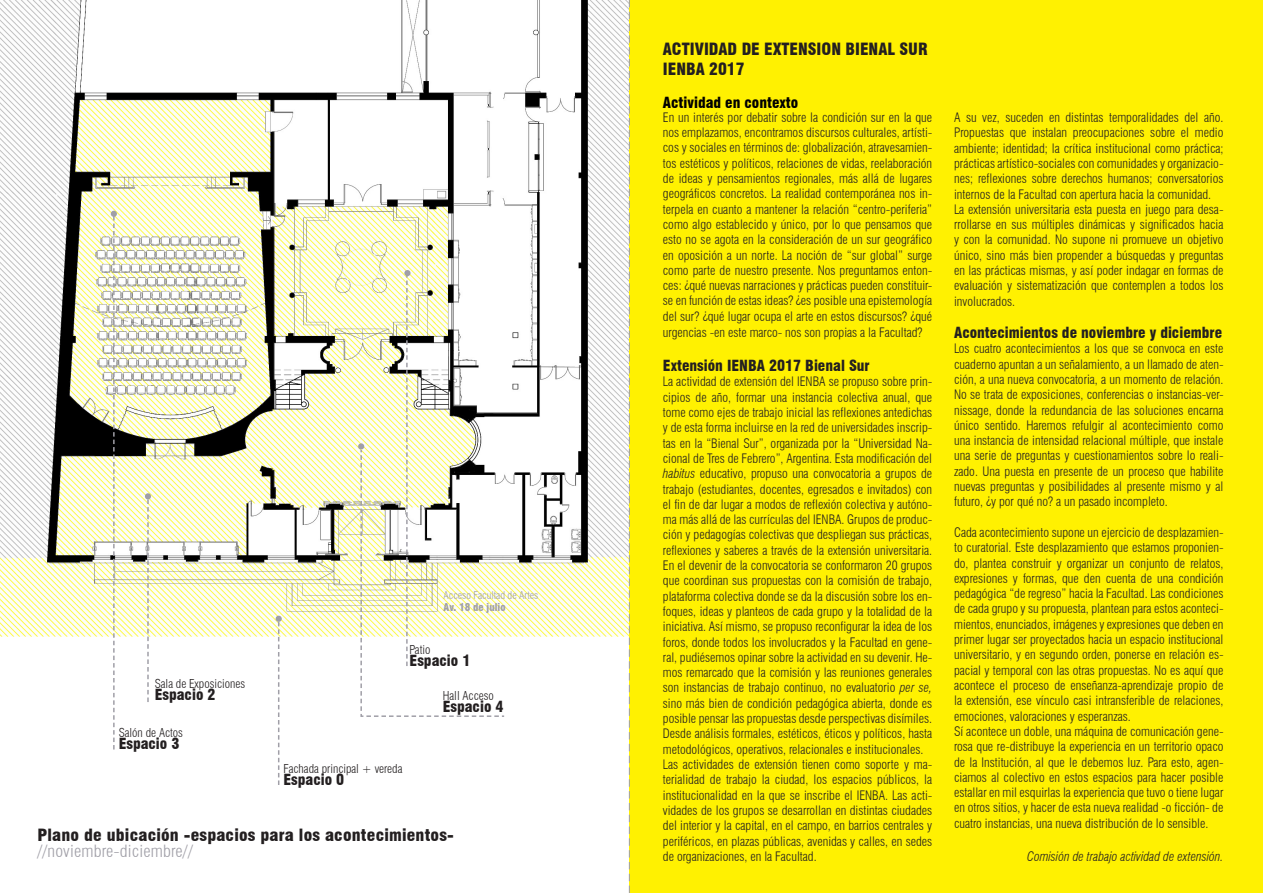
<style>
.page{position:relative;width:1263px;height:893px;background:#fff}
.page>*{position:absolute;margin:0;border:0;box-sizing:border-box;transform-origin:0 0}
.t1{font:900 condensed 16.5px "Swiss 721 BT";letter-spacing:.01em;color:#231f20;scale:1.05 1}
.t2{font:900 condensed 16.5px "Swiss 721 BT";letter-spacing:.01em;color:#231f20}
.t3{font:300 condensed 16.5px "Swiss 721 BT";letter-spacing:.01em;color:#a09fa7;scale:1.05 1}
.t4{font:900 condensed 15px "Swiss 721 BT";color:#231f20}
.t5{font:900 condensed 15px "Swiss 721 BT";color:#000}
.t6{font:300 condensed 12.75px/15.3px "Swiss 721 BT";color:#231f20;text-align:justify}
.t7{font:italic 300 condensed 12.75px "Swiss 721 BT";color:#231f20}
.t8{font:300 condensed 12px "Swiss 721 BT";color:#231f20}
.t9{font:300 condensed 10.5px "Swiss 721 BT";color:#a09fa7}
.t10{font:900 condensed 10.5px "Swiss 721 BT";color:#a09fa7}
.s1{font-style:italic}
</style>
<div class="page">
<img style="left:0;top:0;width:629px;height:893px">
<svg style="left:358px;top:270px;width:148px;height:448px"></svg>
<svg style="left:145px;top:493px;width:6px;height:209px"></svg>
<svg style="left:276px;top:616px;width:6px;height:169px"></svg>
<svg style="left:111px;top:211px;width:6px;height:538px"></svg>
<div style="left:629px;top:0;width:634px;height:893px;background:#fff101"></div>
<svg style="left:629px;top:0;width:1px;height:893px"></svg>
<p class="t8" style="left:155px;top:676px;width:92px">Sala de Exposiciones</p>
<p class="t4" style="left:155px;top:685px;width:62px">Espacio 2</p>
<p class="t8" style="left:119px;top:726px;width:66px">Salón de Actos</p>
<p class="t4" style="left:119px;top:735px;width:62px">Espacio 3</p>
<p class="t9" style="left:444px;top:589px;width:96px">Acceso Facultad de Artes</p>
<p class="t10" style="left:444px;top:601px;width:64px">Av. 18 de julio</p>
<p class="t8" style="left:410px;top:642px;width:22px">Patio</p>
<p class="t4" style="left:410px;top:652px;width:62px">Espacio 1</p>
<p class="t8" style="left:443px;top:688px;width:53px">Hall Acceso</p>
<p class="t4" style="left:443px;top:697px;width:62px">Espacio 4</p>
<p class="t8" style="left:283px;top:761px;width:120px">Fachada principal + vereda</p>
<p class="t4" style="left:283px;top:770px;width:62px">Espacio 0</p>
<p class="t1" style="left:37px;top:825px;width:398px">Plano de ubicación -espacios para los acontecimientos-</p>
<p class="t3" style="left:37px;top:841px;width:150px">//noviembre-diciembre//</p>
<p class="t2" style="left:663px;top:39px;width:266px">ACTIVIDAD DE EXTENSION BIENAL SUR</p>
<p class="t2" style="left:663px;top:59px;width:83px">IENBA 2017</p>
<p class="t5" style="left:663px;top:94px;width:137px">Actividad en contexto</p>
<p class="t6" style="left:663px;top:110px;width:271px">En un interés por debatir sobre la condición sur en la que nos emplazamos, encontramos discursos culturales, artísti&shy;cos y sociales en términos de: globalización, atravesamien&shy;tos estéticos y políticos, relaciones de vidas, reelaboración de ideas y pensamientos regionales, más allá de lugares geográficos concretos. La realidad contemporánea nos in&shy;terpela en cuanto a mantener la relación “centro-periferia” como algo establecido y único, por lo que pensamos que esto no se agota en la consideración de un sur geográfico en oposición a un norte. La noción de “sur global” surge como parte de nuestro presente. Nos preguntamos enton&shy;ces: ¿qué nuevas narraciones y prácticas pueden constituir&shy;se en función de estas ideas? ¿es posible una epistemología del sur? ¿qué lugar ocupa el arte en estos discursos? ¿qué urgencias -en este marco- nos son propias a la Facultad?</p>
<p class="t4" style="left:663px;top:357px;width:208px">Extensión IENBA 2017 Bienal Sur</p>
<p class="t6" style="left:663px;top:374px;width:271px">La actividad de extensión del IENBA se propuso sobre prin&shy;cipios de año, formar una instancia colectiva anual, que tome como ejes de trabajo inicial las reflexiones antedichas y de esta forma incluirse en la red de universidades inscrip&shy;tas en la “Bienal Sur”, organizada por la “Universidad Na&shy;cional de Tres de Febrero”, Argentina. Esta modificación del <span class="s1">habitus</span> educativo, propuso una convocatoria a grupos de trabajo (estudiantes, docentes, egresados e invitados) con el fin de dar lugar a modos de reflexión colectiva y autóno&shy;ma más allá de las currículas del IENBA. Grupos de produc&shy;ción y pedagogías colectivas que despliegan sus prácticas, reflexiones y saberes a través de la extensión universitaria.<br>En el devenir de la convocatoria se conformaron 20 grupos que coordinan sus propuestas con la comisión de trabajo, plataforma colectiva donde se da la discusión sobre los en&shy;foques, ideas y planteos de cada grupo y la totalidad de la iniciativa. Así mismo, se propuso reconfigurar la idea de los foros, donde todos los involucrados y la Facultad en gene&shy;ral, pudiésemos opinar sobre la actividad en su devenir. He&shy;mos remarcado que la comisión y las reuniones generales son instancias de trabajo continuo, no evaluatorio <span class="s1">per se, </span>sino más bien de condición pedagógica abierta, donde es posible pensar las propuestas desde perspectivas disímiles.<br>Desde análisis formales, estéticos, éticos y políticos, hasta metodológicos, operativos, relacionales e institucionales.</p>
<p class="t6" style="left:663px;top:757px;width:271px">Las actividades de extensión tienen como soporte y ma&shy;terialidad de trabajo la ciudad, los espacios públicos, la institucionalidad en la que se inscribe el IENBA. Las acti&shy;vidades de los grupos se desarrollan en distintas ciudades del interior y la capital, en el campo, en barrios centrales y periféricos, en plazas públicas, avenidas y calles, en sedes de organizaciones, en la Facultad.</p>
<p class="t6" style="left:954px;top:110px;width:271px">A su vez, suceden en distintas temporalidades del año.<br>Propuestas que instalan preocupaciones sobre el medio ambiente; identidad; la crítica institucional como práctica; prácticas artístico-sociales con comunidades y organizacio&shy;nes; reflexiones sobre derechos humanos; conversatorios internos de la Facultad con apertura hacia la comunidad.</p>
<p class="t6" style="left:954px;top:202px;width:271px">La extensión universitaria esta puesta en juego para desa&shy;rrollarse en sus múltiples dinámicas y significados hacia y con la comunidad. No supone ni promueve un objetivo único, sino más bien propender a búsquedas y preguntas en las prácticas mismas, y así poder indagar en formas de evaluación y sistematización que contemplen a todos los involucrados.</p>
<p class="t4" style="left:954px;top:324px;width:270px">Acontecimientos de noviembre y diciembre</p>
<p class="t6" style="left:954px;top:341px;width:271px">Los cuatro acontecimientos a los que se convoca en este cuaderno apuntan a un señalamiento, a un llamado de aten&shy;ción, a una nueva convocatoria, a un momento de relación.<br>No se trata de exposiciones, conferencias o instancias-ver&shy;nissage, donde la redundancia de las soluciones encarna único sentido. Haremos refulgir al acontecimiento como una instancia de intensidad relacional múltiple, que instale una serie de preguntas y cuestionamientos sobre lo reali&shy;zado. Una puesta en presente de un proceso que habilite nuevas preguntas y posibilidades al presente mismo y al futuro, ¿y por qué no? a un pasado incompleto.</p>
<p class="t6" style="left:954px;top:525px;width:271px">Cada acontecimiento supone un ejercicio de desplazamien&shy;to curatorial. Este desplazamiento que estamos proponien&shy;do, plantea construir y organizar un conjunto de relatos, expresiones y formas, que den cuenta de una condición pedagógica “de regreso” hacia la Facultad. Las condiciones de cada grupo y su propuesta, plantean para estos aconteci&shy;mientos, enunciados, imágenes y expresiones que deben en primer lugar ser proyectados hacia un espacio institucional universitario, y en segundo orden, ponerse en relación es&shy;pacial y temporal con las otras propuestas. No es aquí que acontece el proceso de enseñanza-aprendizaje propio de la extensión, ese vínculo casi intransferible de relaciones, emociones, valoraciones y esperanzas.</p>
<p class="t6" style="left:954px;top:724px;width:271px">Sí acontece un doble, una máquina de comunicación gene&shy;rosa que re-distribuye la experiencia en un territorio opaco de la Institución, al que le debemos luz. Para esto, agen&shy;ciamos al colectivo en estos espacios para hacer posible estallar en mil esquirlas la experiencia que tuvo o tiene lugar en otros sitios, y hacer de esta nueva realidad -o ficción- de cuatro instancias, una nueva distribución de lo sensible.</p>
<p class="t7" style="left:1027px;top:849px;width:198px">Comisión de trabajo actividad de extensión.</p>
</div>
